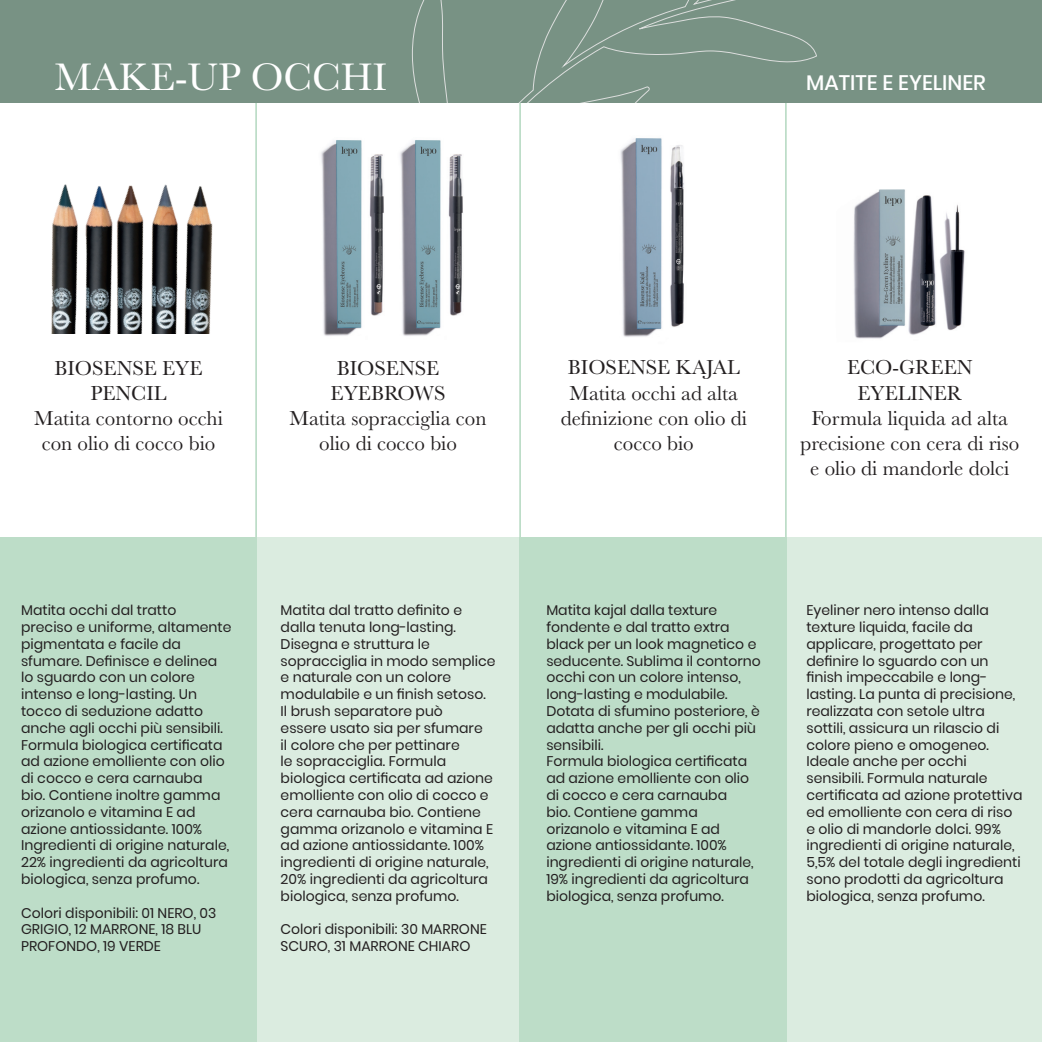
<style>
.page{position:relative;width:1042px;height:1042px;background:#fff}
.page>*{position:absolute;margin:0;border:0;box-sizing:border-box;transform-origin:0 0}
.t1{font:39.9px "Baskerville";color:#fff}
.t2{font:21px/25.2px "Baskerville";color:#231f20;text-align:center}
.t3{font:500 21px "Poppins";color:#fff}
.t4{font:14px/16.8px "Poppins";color:#231f20}
</style>
<div class="page">
<div style="left:255px;top:537px;width:266px;height:505px;background:#dbece0"></div>
<div style="left:783px;top:537px;width:259px;height:505px;background:#dbece0"></div>
<div style="left:0;top:537px;width:257px;height:505px;background:#bdddc8"></div>
<div style="left:519px;top:537px;width:268px;height:505px;background:#bdddc8"></div>
<hr style="left:255px;top:95px;width:2px;height:442px;background:#bdddc8">
<hr style="left:519px;top:95px;width:2px;height:442px;background:#bdddc8">
<hr style="left:785px;top:95px;width:2px;height:442px;background:#bdddc8">
<img style="left:51px;top:184px;width:162px;height:150px">
<img style="left:321px;top:140px;width:63px;height:196px">
<img style="left:400px;top:140px;width:63px;height:196px">
<img style="left:620px;top:138px;width:64px;height:199px">
<img style="left:853px;top:189px;width:112px;height:150px">
<div style="left:0;top:0;width:1042px;height:103px;background:#789284"></div>
<svg style="left:412px;top:0;width:405px;height:103px"></svg>
<h1 class="t1" style="left:55px;top:52px;width:333px">MAKE-UP OCCHI</h1>
<h2 class="t3" style="left:806px;top:71px;width:181px">MATITE E EYELINER</h2>
<h2 class="t2" style="left:34px;top:355px;width:190px">BIOSENSE EYE<br>PENCIL<br>Matita contorno occhi con olio di cocco bio</h2>
<h2 class="t2" style="left:290px;top:355px;width:198px">BIOSENSE<br>EYEBROWS<br>Matita sopracciglia con olio di cocco bio</h2>
<p class="t4" style="left:21px;top:602px;width:212px">Matita occhi dal tratto preciso e uniforme, altamente pigmentata e facile da sfumare. Definisce e delinea lo sguardo con un colore intenso e long-lasting. Un tocco di seduzione adatto anche agli occhi più sensibili.<br>Formula biologica certificata ad azione emolliente con olio di cocco e cera carnauba<br>bio. Contiene inoltre gamma orizanolo e vitamina E ad azione antiossidante. 100%<br>Ingredienti di origine naturale,<br>22% ingredienti da agricoltura biologica, senza profumo.</p>
<p class="t4" style="left:21px;top:904px;width:197px">Colori disponibili: 01 NERO, 03<br>GRIGIO, 12 MARRONE, 18 BLU<br>PROFONDO, 19 VERDE</p>
<p class="t4" style="left:281px;top:602px;width:216px">Matita dal tratto definito e dalla tenuta long-lasting.<br>Disegna e struttura le sopracciglia in modo semplice e naturale con un colore modulabile e un finish setoso.<br>Il brush separatore può<br>essere usato sia per sfumare<br>il colore che per pettinare<br>le sopracciglia. Formula biologica certificata ad azione emolliente con olio di cocco e cera carnauba bio. Contiene gamma orizanolo e vitamina E ad azione antiossidante. 100% ingredienti di origine naturale,<br>20% ingredienti da agricoltura biologica, senza profumo.</p>
<p class="t4" style="left:281px;top:921px;width:208px">Colori disponibili: 30 MARRONE<br>SCURO, 31 MARRONE CHIARO</p>
<h2 class="t2" style="left:561px;top:355px;width:188px">BIOSENSE KAJAL<br>Matita occhi ad alta definizione con olio di cocco bio</h2>
<h2 class="t2" style="left:800px;top:355px;width:220px">ECO-GREEN<br>EYELINER<br>Formula liquida ad alta precisione con cera di riso e olio di mandorle dolci</h2>
<p class="t4" style="left:546px;top:602px;width:216px">Matita kajal dalla texture fondente e dal tratto extra black per un look magnetico e seducente. Sublima il contorno occhi con un colore intenso, long-lasting e modulabile.<br>Dotata di sfumino posteriore, è adatta anche per gli occhi più sensibili.<br>Formula biologica certificata ad azione emolliente con olio di cocco e cera carnauba<br>bio. Contiene gamma orizanolo e vitamina E ad azione antiossidante. 100% ingredienti di origine naturale,<br>19% ingredienti da agricoltura biologica, senza profumo.</p>
<p class="t4" style="left:806px;top:602px;width:218px">Eyeliner nero intenso dalla texture liquida, facile da applicare, progettato per definire lo sguardo con un finish impeccabile e long&shy;lasting. La punta di precisione, realizzata con setole ultra sottili, assicura un rilascio di colore pieno e omogeneo.<br>Ideale anche per occhi sensibili. Formula naturale certificata ad azione protettiva ed emolliente con cera di riso e olio di mandorle dolci. 99% ingredienti di origine naturale,<br>5,5% del totale degli ingredienti sono prodotti da agricoltura biologica, senza profumo.</p>
</div>
